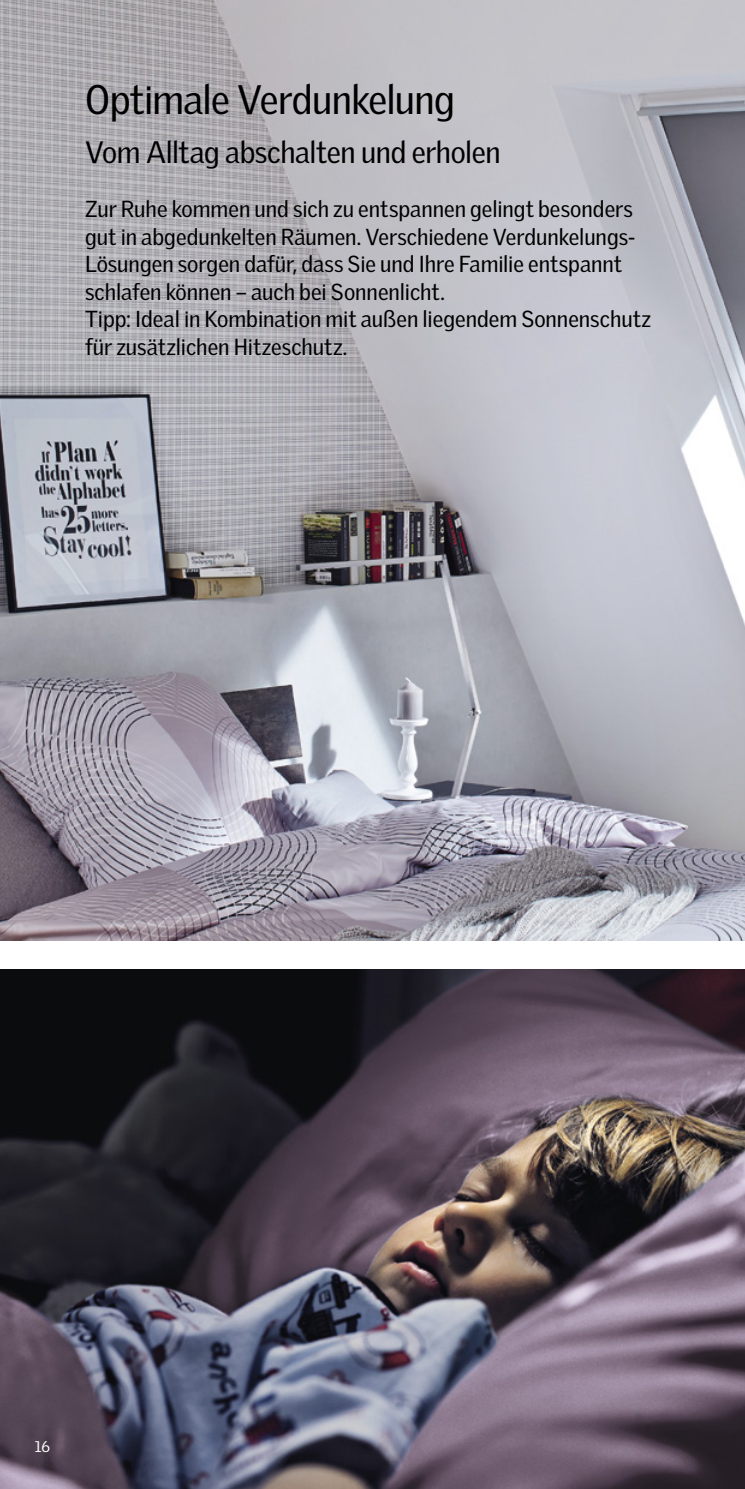
<style>
.page{position:relative;width:745px;height:1489px;background:#fff}
.page>*{position:absolute;margin:0;border:0;box-sizing:border-box;transform-origin:0 0}
.Headline{font:40px "Velux Gothic";letter-spacing:-.015em;color:#000}
.Subhead{font:30px "Velux Gothic";letter-spacing:-.015em;color:#000}
.Copy{font:22.5px/27.5px "Velux Gothic";color:#000}
.t1{font:15px "Velux Gothic";color:#fff}
</style>
<div class="page">
<img style="left:0;top:0;width:744px;height:940px">
<img style="left:0;top:969px;width:744px;height:519px">
<p class="Headline" style="left:85px;top:76px;width:371px">Optimale Verdunkelung</p>
<p class="Subhead" style="left:85px;top:134px;width:417px">Vom Alltag abschalten und erholen</p>
<p class="Copy" style="left:85px;top:195px;width:551px">Zur Ruhe kommen und sich zu entspannen gelingt besonders gut in abgedunkelten Räumen. Verschiedene Verdunkelungs-Lösungen sorgen dafür, dass Sie und Ihre Familie entspannt schlafen können – auch bei Sonnenlicht.</p>
<p class="Copy" style="left:85px;top:305px;width:567px">Tipp: Ideal in Kombination mit außen liegendem Sonnenschutz für zusätzlichen Hitzeschutz.</p>
<p class="t1" style="left:35px;top:1437px;width:17px">16</p>
</div>
